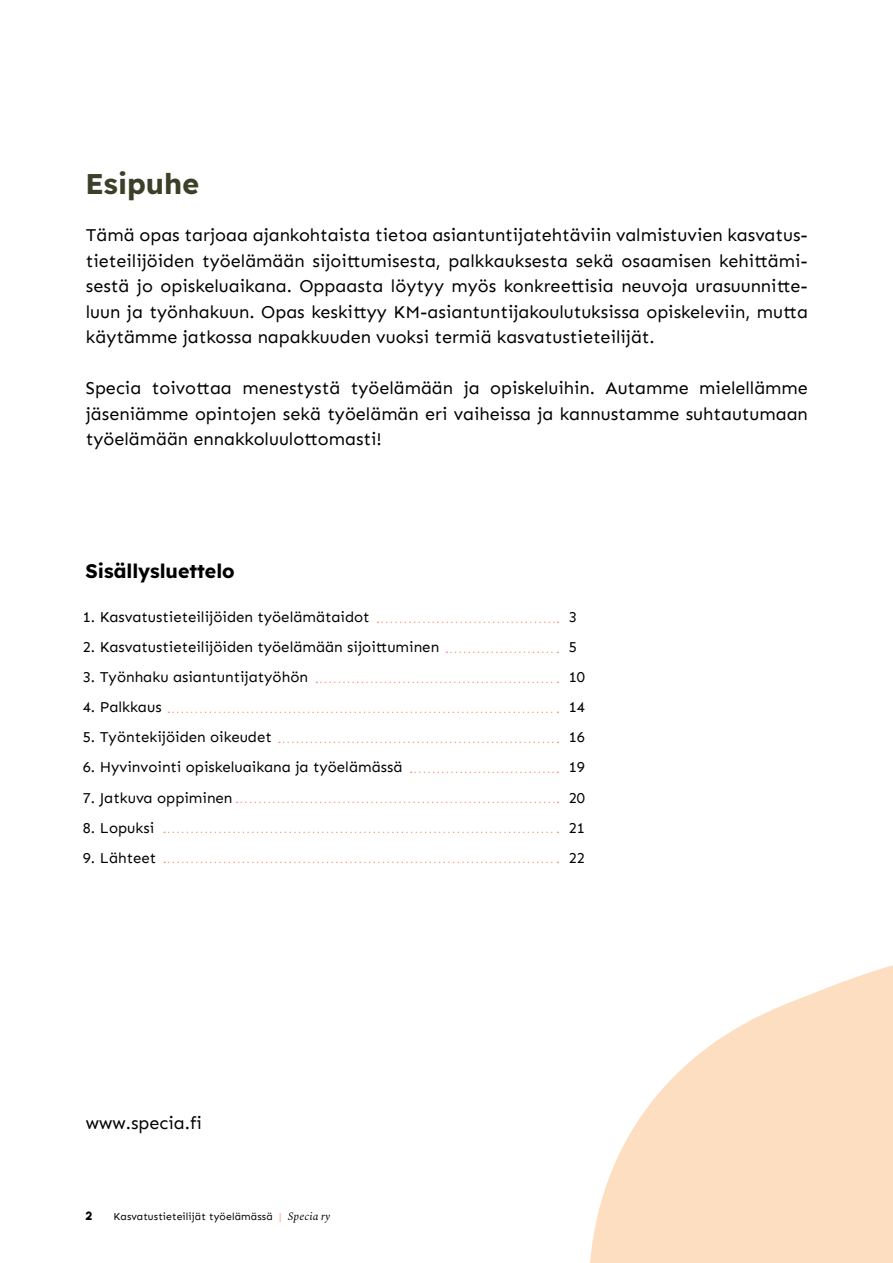
<style>
.page{position:relative;width:893px;height:1263px;background:#fff}
.page>*{position:absolute;margin:0;border:0;box-sizing:border-box;transform-origin:0 0}
.Otsikko_luku_vihreä{font:700 28.5px "Lexend Deca";color:#3d4029}
.Otsikko_2{font:700 19.5px "Lexend Deca";color:#000}
.Esipuhe{font:18px/25.5px "Sen";color:#000;text-align:justify}
.Leipis_pieni{font:18px "Sen";color:#000}
.Leipis{font:15px "Sen";color:#000}
.t1{font:900 12px "Urbanist";color:#000}
.t2{font:10.5px "Sen";letter-spacing:.01em;color:#000}
.s1{color:#f69985}
.s2{font-family:"Spectral";font-style:italic;font-size:11.25px}
</style>
<div class="page">
<svg style="left:378px;top:621px;width:180px;height:2px"></svg>
<svg style="left:164px;top:862px;width:394px;height:1px"></svg>
<svg style="left:164px;top:832px;width:394px;height:1px"></svg>
<svg style="left:237px;top:801px;width:321px;height:2px"></svg>
<svg style="left:411px;top:771px;width:147px;height:2px"></svg>
<svg style="left:279px;top:741px;width:279px;height:2px"></svg>
<svg style="left:168px;top:711px;width:390px;height:2px"></svg>
<svg style="left:316px;top:681px;width:242px;height:2px"></svg>
<svg style="left:446px;top:651px;width:112px;height:2px"></svg>
<svg style="left:590px;top:965px;width:303px;height:298px;fill:#fedec0"></svg>
<p class="Otsikko_luku_vihreä" style="left:86px;top:163px;width:115px">Esipuhe</p>
<p class="Esipuhe" style="left:86px;top:222px;width:724px">Tämä opas tarjoaa ajankohtaista tietoa asiantuntijatehtäviin valmistuvien kasvatus&shy;tieteilijöiden työelämään sijoittumisesta, palkkauksesta sekä osaamisen kehittämi&shy;sestä jo opiskeluaikana. Oppaasta löytyy myös konkreettisia neuvoja urasuunnitte&shy;luun ja työnhakuun. Opas keskittyy KM-asiantuntijakoulutuksissa opiskeleviin, mutta käytämme jatkossa napakkuuden vuoksi termiä kasvatustieteilijät.</p>
<p class="Esipuhe" style="left:86px;top:375px;width:724px">Specia toivottaa menestystä työelämään ja opiskeluihin. Autamme mielellämme jäseniämme opintojen sekä työelämän eri vaiheissa ja kannustamme suhtautumaan työelämään ennakkoluulottomasti!</p>
<p class="Otsikko_2" style="left:86px;top:557px;width:151px">Sisällysluettelo</p>
<p class="Leipis" style="left:83px;top:609px;width:288px">1. Kasvatustieteilijöiden työelämätaidot</p>
<p class="Leipis" style="left:569px;top:609px;width:10px">3</p>
<p class="Leipis" style="left:83px;top:639px;width:358px">2. Kasvatustieteilijöiden työelämään sijoittuminen</p>
<p class="Leipis" style="left:569px;top:639px;width:10px">5</p>
<p class="Leipis" style="left:83px;top:669px;width:227px">3. Työnhaku asiantuntijatyöhön</p>
<p class="Leipis" style="left:569px;top:669px;width:18px">10</p>
<p class="Leipis" style="left:83px;top:699px;width:80px">4. Palkkaus</p>
<p class="Leipis" style="left:569px;top:699px;width:18px">14</p>
<p class="Leipis" style="left:83px;top:729px;width:190px">5. Työntekijöiden oikeudet</p>
<p class="Leipis" style="left:569px;top:729px;width:18px">16</p>
<p class="Leipis" style="left:83px;top:759px;width:321px">6. Hyvinvointi opiskeluaikana ja työelämässä</p>
<p class="Leipis" style="left:569px;top:759px;width:18px">19</p>
<p class="Leipis" style="left:83px;top:789px;width:151px">7. Jatkuva oppiminen</p>
<p class="Leipis" style="left:569px;top:789px;width:18px">20</p>
<p class="Leipis" style="left:83px;top:819px;width:73px">8. Lopuksi</p>
<p class="Leipis" style="left:569px;top:819px;width:18px">21</p>
<p class="Leipis" style="left:83px;top:849px;width:75px">9. Lähteet</p>
<p class="Leipis" style="left:569px;top:849px;width:18px">22</p>
<p class="Leipis_pieni" style="left:86px;top:1113px;width:118px">www.specia.fi</p>
<p class="t1" style="left:85px;top:1208px;width:9px">2</p>
<p class="t2" style="left:114px;top:1211px;width:218px">Kasvatustieteilijät työelämässä <span class="s1">|</span> <span class="s2">Specia ry</span></p>
</div>
